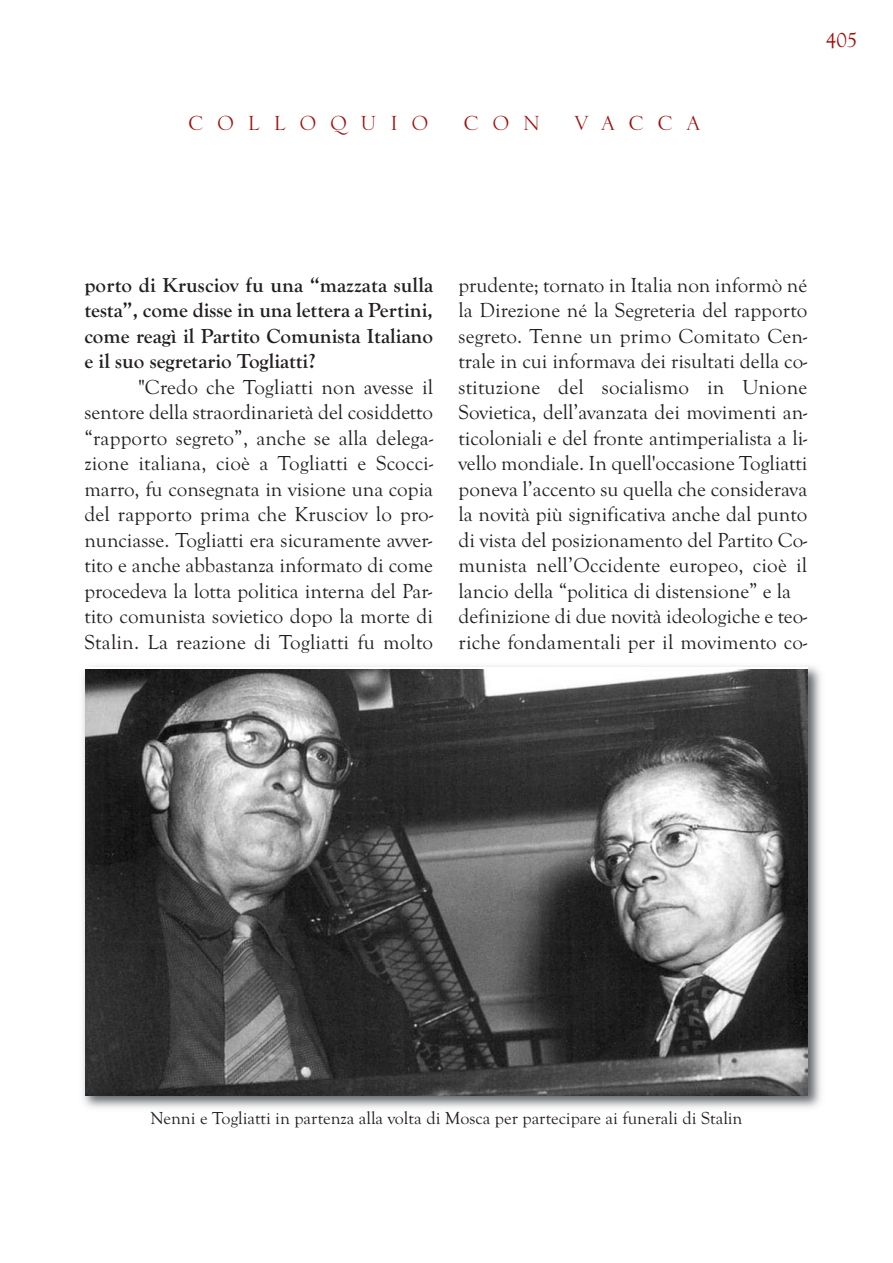
<style>
.page{position:relative;width:893px;height:1263px;background:#fff}
.page>*{position:absolute;margin:0;border:0;box-sizing:border-box;transform-origin:0 0}
.t1{font:27px "Serlio LH";letter-spacing:.5em;color:#9e110d}
.t2{font:21px/25.5px "Goudy Old Style T";color:#231f20;text-align:justify}
.t3{font:700 21px/25.5px "Goudy Old Style T";color:#231f20;text-align:justify}
.t4{font:21px "Goudy Old Style T";color:#9e110d}
.t5{font:18px "Goudy Old Style T";color:#231f20}
</style>
<div class="page">
<img style="left:83px;top:666px;width:738px;height:442px">
<img style="left:85px;top:669px;width:723px;height:426px">
<p class="t1" style="left:188px;top:105px;width:242px">COLLOQUIO</p>
<p class="t1" style="left:463px;top:105px;width:239px">CON VACCA</p>
<p class="t4" style="left:826px;top:28px;width:33px">405</p>
<p class="t3" style="left:84px;top:272px;width:350px">porto di Krusciov fu una “mazzata sulla testa”, come disse in una lettera a Pertini, come reagì il Partito Comunista Italiano e il suo segretario Togliatti?</p>
<p class="t2" style="left:84px;top:374px;width:350px;text-indent:54px">"Credo che Togliatti non avesse il sentore della straordinarietà del cosiddetto “rapporto segreto”, anche se alla delega&shy;zione italiana, cioè a Togliatti e Scocci&shy;marro, fu consegnata in visione una copia del rapporto prima che Krusciov lo pro&shy;nunciasse. Togliatti era sicuramente avver&shy;tito e anche abbastanza informato di come procedeva la lotta politica interna del Par&shy;tito comunista sovietico dopo la morte di Stalin. La reazione di Togliatti fu molto</p>
<p class="t2" style="left:459px;top:272px;width:350px;text-align:left">prudente; tornato in Italia non informò né la Direzione né la Segreteria del rapporto segreto. Tenne un primo Comitato Cen&shy;trale in cui informava dei risultati della co&shy;stituzione del socialismo in Unione Sovietica, dell’avanzata dei movimenti an&shy;ticoloniali e del fronte antimperialista a li&shy;vello mondiale. In quell'occasione Togliatti poneva l’accento su quella che considerava la novità più significativa anche dal punto di vista del posizionamento del Partito Co&shy;munista nell’Occidente europeo, cioè il lancio della “politica di distensione” e la definizione di due novità ideologiche e teo&shy;riche fondamentali per il movimento co-</p>
<p class="t5" style="left:150px;top:1108px;width:594px">Nenni e Togliatti in partenza alla volta di Mosca per partecipare ai funerali di Stalin</p>
</div>
